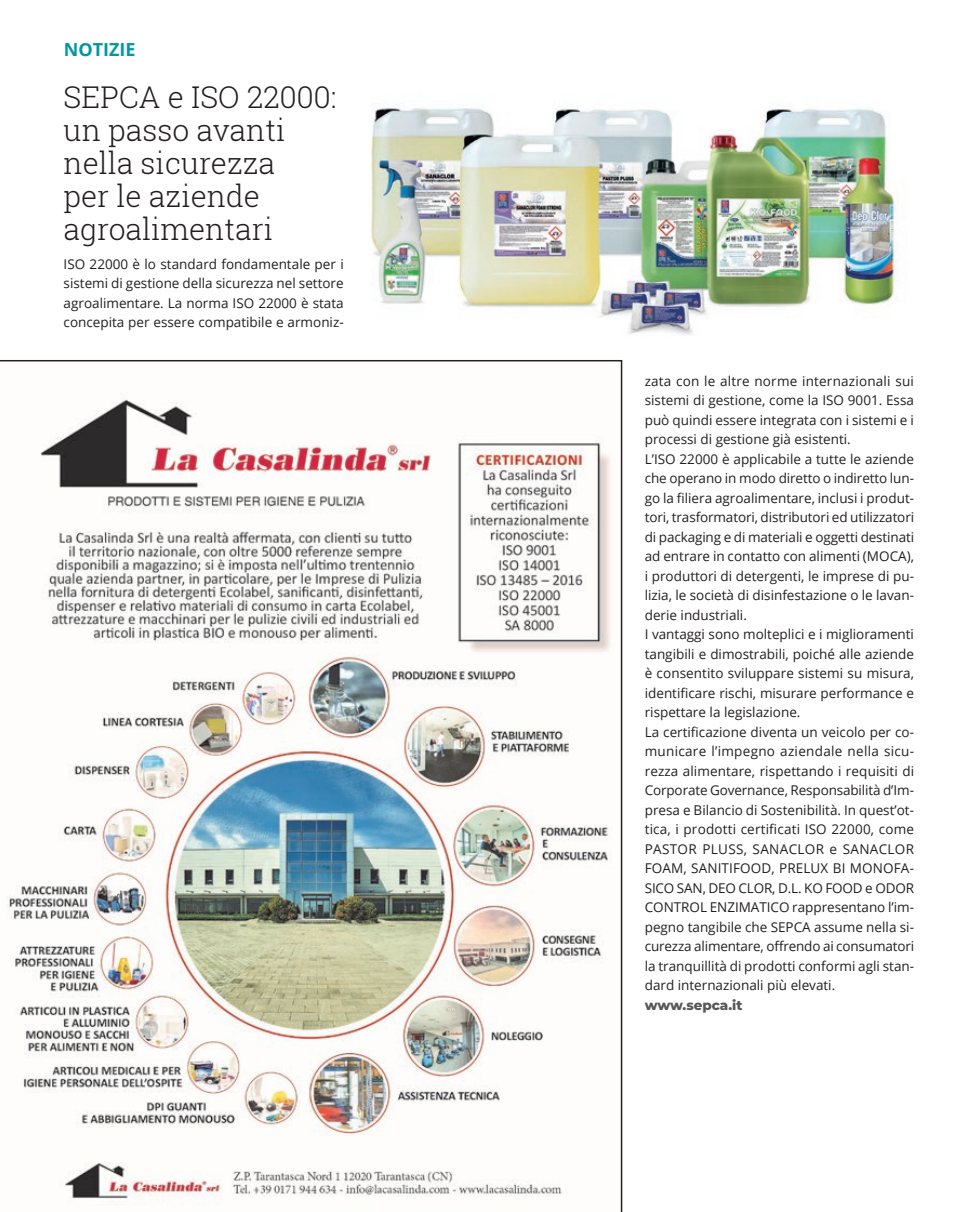
<style>
.page{position:relative;width:978px;height:1212px;background:#fff}
.page>*{position:absolute;margin:0;border:0;box-sizing:border-box;transform-origin:0 0}
.notizie_titolo_2{font:300 30px/33px "Roboto Slab";color:#231f20}
.t1{font:700 18px "Open Sans";color:#0098a1}
.testo_GSA{font:13.5px/19.5px "Open Sans";color:#231f20;text-align:justify}
.didascalia_1{font:800 13.5px "Montserrat";color:#57585a}
</style>
<div class="page">
<img style="left:0;top:360px;width:622px;height:852px">
<img style="left:371px;top:107px;width:528px;height:229px">
<h2 class="t1" style="left:64px;top:37px;width:73px">NOTIZIE</h2>
<p class="notizie_titolo_2" style="left:64px;top:80px;width:274px">SEPCA e ISO 22000: un passo avanti nella sicurezza<br>per le aziende agroalimentari</p>
<p class="testo_GSA" style="left:64px;top:254px;width:282px">ISO 22000 è lo standard fondamentale per i sistemi di gestione della sicurezza nel settore agroalimentare. La norma ISO 22000 è stata concepita per essere compatibile e armoniz-</p>
<p class="testo_GSA" style="left:645px;top:371px;width:271px">zata con le altre norme internazionali sui sistemi di gestione, come la ISO 9001. Essa può quindi essere integrata con i sistemi e i processi di gestione già esistenti.</p>
<p class="testo_GSA" style="left:645px;top:449px;width:271px">L’ISO 22000 è applicabile a tutte le aziende che operano in modo diretto o indiretto lun&shy;go la filiera agroalimentare, inclusi i produt&shy;tori, trasformatori, distributori ed utilizzatori di packaging e di materiali e oggetti destinati ad entrare in contatto con alimenti (MOCA), i produttori di detergenti, le imprese di pu&shy;lizia, le società di disinfestazione o le lavan&shy;derie industriali.</p>
<p class="testo_GSA" style="left:645px;top:624px;width:271px">I vantaggi sono molteplici e i miglioramenti tangibili e dimostrabili, poiché alle aziende è consentito sviluppare sistemi su misura, identificare rischi, misurare performance e rispettare la legislazione.</p>
<p class="testo_GSA" style="left:645px;top:722px;width:271px">La certificazione diventa un veicolo per co&shy;municare l’impegno aziendale nella sicu&shy;rezza alimentare, rispettando i requisiti di Corporate Governance, Responsabilità d’Im&shy;presa e Bilancio di Sostenibilità. In quest’ot&shy;tica, i prodotti certificati ISO 22000, come PASTOR PLUSS, SANACLOR e SANACLOR FOAM, SANITIFOOD, PRELUX BI MONOFA-SICO SAN, DEO CLOR, D.L. KO FOOD e ODOR CONTROL ENZIMATICO rappresentano l’im&shy;pegno tangibile che SEPCA assume nella si&shy;curezza alimentare, offrendo ai consumatori la tranquillità di prodotti conformi agli stan&shy;dard internazionali più elevati.</p>
<p class="didascalia_1" style="left:645px;top:995px;width:99px">www.sepca.it</p>
</div>
